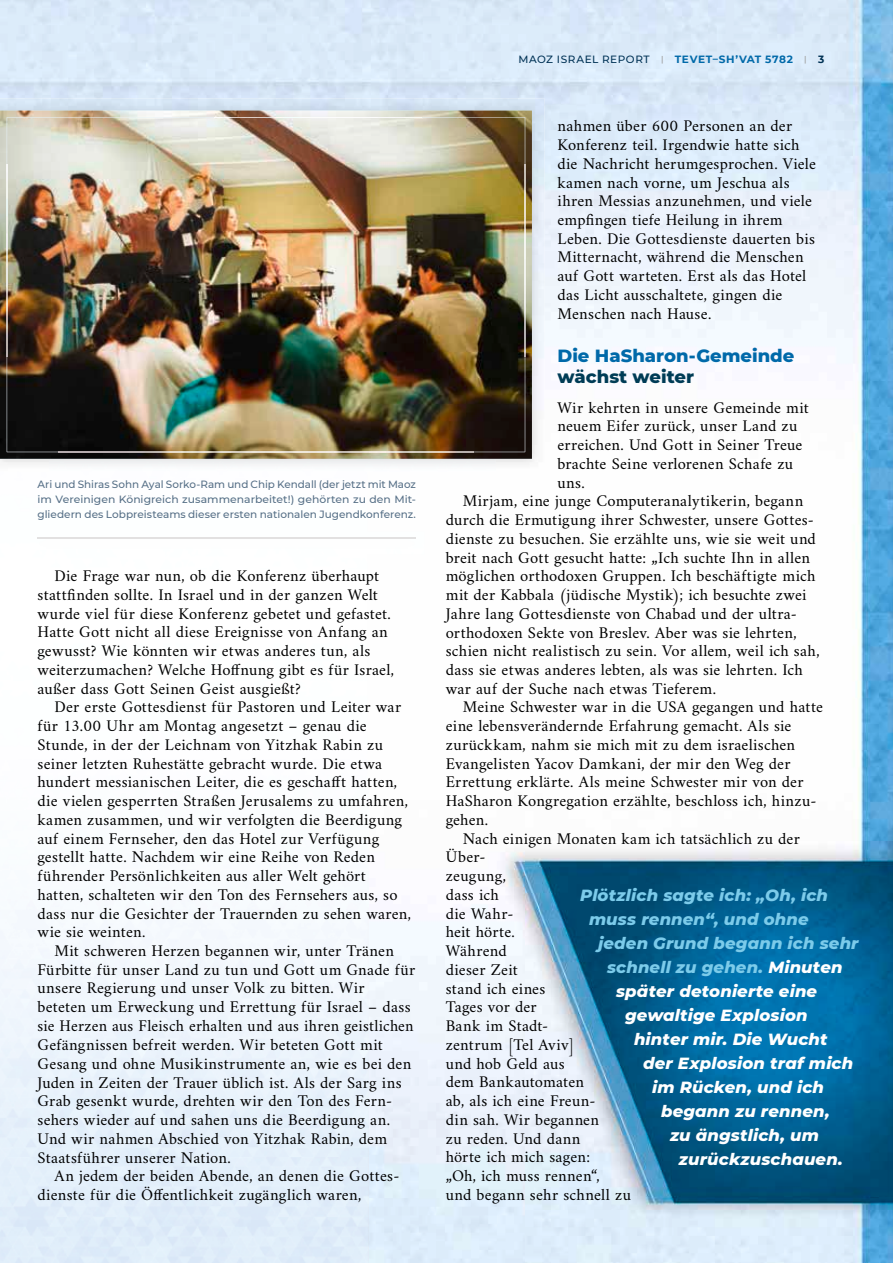
<style>
.page{position:relative;width:893px;height:1263px;background:#fff}
.page>*{position:absolute;margin:0;border:0;box-sizing:border-box;transform-origin:0 0}
.t1{font:800 18px "Montserrat";color:#0069a9}
.t2{font:800 18px "Montserrat";color:#003c56}
.t3{font:16.5px/18.8px "Amiri";letter-spacing:.01em;color:#000}
.t4{font:italic 800 16.5px "Montserrat";letter-spacing:.01em;color:#fff}
.t5{font:italic 800 16.5px "Montserrat";letter-spacing:.01em;color:#7ccbea}
.t6{font:500 10.5px/15px "Montserrat";color:#577087;text-align:justify}
.t7{font:500 10.5px "Montserrat";letter-spacing:.055em;color:#003255}
.s1{font-weight:700;color:#0069a9}
.s2{font-weight:700}
.s3{color:#fff}
</style>
<div class="page">
<img style="left:0;top:0;width:893px;height:105px">
<img style="left:526px;top:105px;width:367px;height:1158px">
<img style="left:0;top:850px;width:526px;height:413px">
<img style="left:0;top:98px;width:544px;height:53px">
<img style="left:496px;top:151px;width:48px;height:320px">
<img style="left:0;top:111px;width:532px;height:348px">
<img style="left:7px;top:117px;width:207px;height:48px">
<img style="left:214px;top:117px;width:207px;height:1px">
<img style="left:421px;top:117px;width:104px;height:48px">
<img style="left:7px;top:165px;width:1px;height:191px">
<img style="left:525px;top:165px;width:1px;height:192px">
<img style="left:7px;top:356px;width:52px;height:96px">
<img style="left:473px;top:356px;width:52px;height:96px">
<img style="left:58px;top:452px;width:415px;height:1px">
<p class="t6" style="left:38px;top:476px;width:380px">Ari und Shiras Sohn Ayal Sorko-Ram und Chip Kendall (der jetzt mit Maoz im Vereinigen Königreich zusammenarbeitet!) gehörten zu den Mit&shy;gliedern des Lobpreisteams dieser ersten nationalen Jugendkonferenz.</p>
<p class="t3" style="left:38px;top:566px;width:358px;text-indent:17px">Die Frage war nun, ob die Konferenz überhaupt stattfinden sollte. In Israel und in der ganzen Welt wurde viel für diese Konferenz gebetet und gefastet.<br>Hatte Gott nicht all diese Ereignisse von Anfang an gewusst? Wie könnten wir etwas anderes tun, als weiterzumachen? Welche Hoffnung gibt es für Israel, außer dass Gott Seinen Geist ausgießt?</p>
<p class="t3" style="left:38px;top:697px;width:375px;text-indent:17px">Der erste Gottesdienst für Pastoren und Leiter war für 13.00 Uhr am Montag angesetzt – genau die Stunde, in der der Leichnam von Yitzhak Rabin zu seiner letzten Ruhestätte gebracht wurde. Die etwa hundert messianischen Leiter, die es geschafft hatten, die vielen gesperrten Straßen Jerusalems zu umfahren, kamen zusammen, und wir verfolgten die Beerdigung auf einem Fernseher, den das Hotel zur Verfügung gestellt hatte. Nachdem wir eine Reihe von Reden führender Persönlichkeiten aus aller Welt gehört hatten, schalteten wir den Ton des Fernsehers aus, so dass nur die Gesichter der Trauernden zu sehen waren, wie sie weinten.</p>
<p class="t3" style="left:38px;top:941px;width:379px;text-indent:17px">Mit schweren Herzen begannen wir, unter Tränen Fürbitte für unser Land zu tun und Gott um Gnade für unsere Regierung und unser Volk zu bitten. Wir beteten um Erweckung und Errettung für Israel – dass sie Herzen aus Fleisch erhalten und aus ihren geistlichen Gefängnissen befreit werden. Wir beteten Gott mit Gesang und ohne Musikinstrumente an, wie es bei den Juden in Zeiten der Trauer üblich ist. Als der Sarg ins Grab gesenkt wurde, drehten wir den Ton des Fern&shy;sehers wieder auf und sahen uns die Beerdigung an.<br>Und wir nahmen Abschied von Yitzhak Rabin, dem Staatsführer unserer Nation.</p>
<p class="t3" style="left:38px;top:1166px;width:363px;text-indent:17px">An jedem der beiden Abende, an denen die Gottes&shy;dienste für die Öffentlichkeit zugänglich waren,</p>
<p class="t7" style="left:519px;top:52px;width:307px">MAOZ ISRAEL REPORT <sup>|</sup> <span class="s1">TEVET–SH’VAT 5782</span> <sup>|</sup> <span class="s2">3</span></p>
<p class="t3" style="left:557px;top:116px;width:260px">nahmen über 600 Personen an der Konferenz teil. Irgendwie hatte sich die Nachricht herumgesprochen. Viele kamen nach vorne, um Jeschua als ihren Messias anzunehmen, und viele empfingen tiefe Heilung in ihrem Leben. Die Gottesdienste dauerten bis Mitternacht, während die Menschen auf Gott warteten. Erst als das Hotel das Licht ausschaltete, gingen die Menschen nach Hause.</p>
<p class="t1" style="left:557px;top:342px;width:238px">Die HaSharon-Gemeinde</p>
<p class="t2" style="left:557px;top:364px;width:138px">wächst weiter</p>
<p class="t3" style="left:557px;top:397px;width:253px">Wir kehrten in unsere Gemeinde mit</p>
<p class="t3" style="left:557px;top:416px;width:242px">neuem Eifer zurück, unser Land zu</p>
<p class="t3" style="left:557px;top:435px;width:247px">erreichen. Und Gott in Seiner Treue</p>
<p class="t3" style="left:557px;top:454px;width:237px">brachte Seine verlorenen Schafe zu</p>
<p class="t3" style="left:557px;top:472px;width:29px">uns.</p>
<p class="t3" style="left:463px;top:491px;width:342px">Mirjam, eine junge Computeranalytikerin, begann</p>
<p class="t3" style="left:446px;top:510px;width:370px">durch die Ermutigung ihrer Schwester, unsere Gottes-</p>
<p class="t3" style="left:446px;top:529px;width:372px">dienste zu besuchen. Sie erzählte uns, wie sie weit und</p>
<p class="t3" style="left:446px;top:547px;width:366px">breit nach Gott gesucht hatte: „Ich suchte Ihn in allen</p>
<p class="t3" style="left:446px;top:566px;width:371px">möglichen orthodoxen Gruppen. Ich beschäftigte mich</p>
<p class="t3" style="left:446px;top:585px;width:362px">mit der Kabbala (jüdische Mystik); ich besuchte zwei</p>
<p class="t3" style="left:446px;top:604px;width:353px">Jahre lang Gottesdienste von Chabad und der ultra-</p>
<p class="t3" style="left:446px;top:622px;width:352px">orthodoxen Sekte von Breslev. Aber was sie lehrten,</p>
<p class="t3" style="left:446px;top:641px;width:375px">schien nicht realistisch zu sein. Vor allem, weil ich sah,</p>
<p class="t3" style="left:446px;top:660px;width:359px">dass sie etwas anderes lebten, als was sie lehrten. Ich</p>
<p class="t3" style="left:446px;top:679px;width:272px">war auf der Suche nach etwas Tieferem.</p>
<p class="t3" style="left:463px;top:697px;width:362px">Meine Schwester war in die USA gegangen und hatte</p>
<p class="t3" style="left:446px;top:716px;width:347px">eine lebensverändernde Erfahrung gemacht. Als sie</p>
<p class="t3" style="left:446px;top:735px;width:351px">zurückkam, nahm sie mich mit zu dem israelischen</p>
<p class="t3" style="left:446px;top:754px;width:346px">Evangelisten Yacov Damkani, der mir den Weg der</p>
<p class="t3" style="left:446px;top:772px;width:359px">Errettung erklärte. Als meine Schwester mir von der</p>
<p class="t3" style="left:446px;top:791px;width:372px">HaSharon Kongregation erzählte, beschloss ich, hinzu-</p>
<p class="t3" style="left:446px;top:810px;width:44px">gehen.</p>
<p class="t3" style="left:463px;top:829px;width:339px">Nach einigen Monaten kam ich tatsächlich zu der</p>
<p class="t3" style="left:446px;top:847px;width:41px">Über-</p>
<p class="t3" style="left:446px;top:866px;width:62px">zeugung,</p>
<p class="t3" style="left:446px;top:885px;width:55px">dass ich</p>
<p class="t3" style="left:446px;top:904px;width:69px">die Wahr-</p>
<p class="t3" style="left:446px;top:922px;width:71px">heit hörte.</p>
<p class="t3" style="left:446px;top:941px;width:63px">Während</p>
<p class="t3" style="left:446px;top:960px;width:74px">dieser Zeit</p>
<p class="t3" style="left:446px;top:978px;width:101px">stand ich eines</p>
<p class="t3" style="left:446px;top:997px;width:92px">Tages vor der</p>
<p class="t3" style="left:446px;top:1016px;width:104px">Bank im Stadt-</p>
<p class="t3" style="left:446px;top:1035px;width:130px">zentrum [Tel Aviv]</p>
<p class="t3" style="left:446px;top:1053px;width:120px">und hob Geld aus</p>
<p class="t3" style="left:446px;top:1072px;width:140px">dem Bankautomaten</p>
<p class="t3" style="left:446px;top:1091px;width:151px">ab, als ich eine Freun-</p>
<p class="t3" style="left:446px;top:1110px;width:155px">din sah. Wir begannen</p>
<p class="t3" style="left:446px;top:1128px;width:136px">zu reden. Und dann</p>
<p class="t3" style="left:446px;top:1147px;width:146px">hörte ich mich sagen:</p>
<p class="t3" style="left:446px;top:1166px;width:156px">„Oh, ich muss rennen“,</p>
<p class="t3" style="left:446px;top:1185px;width:187px">und begann sehr schnell zu</p>
<p class="t5" style="left:580px;top:883px;width:250px">Plötzlich sagte ich: „Oh, ich</p>
<p class="t5" style="left:589px;top:907px;width:221px">muss rennen“, und ohne</p>
<p class="t5" style="left:598px;top:931px;width:262px">jeden Grund begann ich sehr</p>
<p class="t5" style="left:607px;top:955px;width:237px">schnell zu gehen. <span class="s3">Minuten</span></p>
<p class="t4" style="left:616px;top:979px;width:203px">später detonierte eine</p>
<p class="t4" style="left:625px;top:1003px;width:184px">gewaltige Explosion</p>
<p class="t4" style="left:634px;top:1027px;width:195px">hinter mir. Die Wucht</p>
<p class="t4" style="left:643px;top:1051px;width:212px">der Explosion traf mich</p>
<p class="t4" style="left:652px;top:1075px;width:174px">im Rücken, und ich</p>
<p class="t4" style="left:661px;top:1099px;width:170px">begann zu rennen,</p>
<p class="t4" style="left:670px;top:1123px;width:151px">zu ängstlich, um</p>
<p class="t4" style="left:679px;top:1147px;width:165px">zurückzuschauen.</p>
</div>
